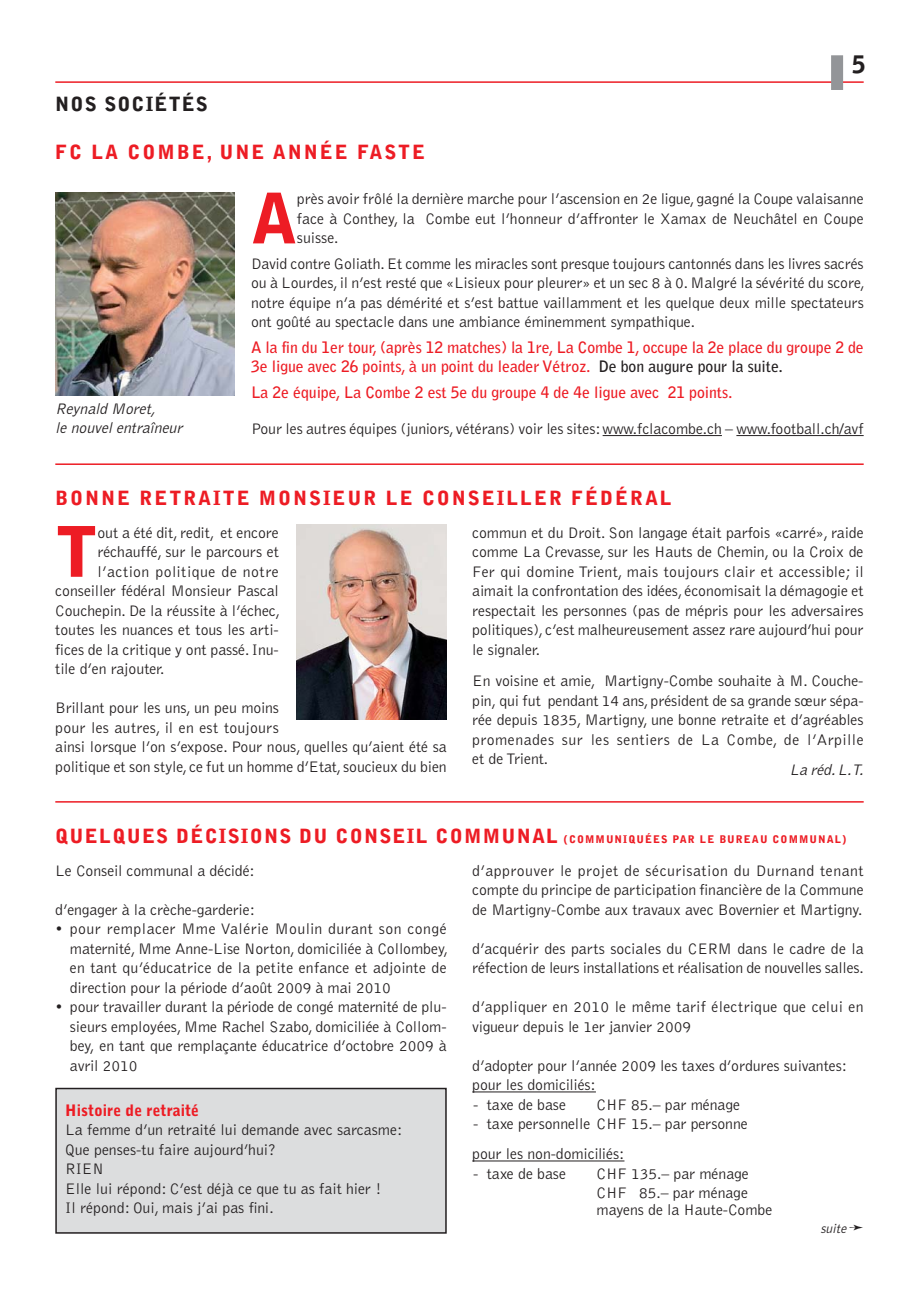
<style>
.page{position:relative;width:919px;height:1289px;background:#fff}
.page>*{position:absolute;margin:0;border:0;box-sizing:border-box;transform-origin:0 0}
.t1{font:900 69.15px "Bell Gothic";color:#ed1c24}
.t2{font:900 24px "Bell Gothic";color:#231f20}
.t3{font:900 19.5px "Bell Gothic";letter-spacing:.065em;color:#ed1c24}
.t4{font:900 19.5px "Bell Gothic";letter-spacing:.1em;color:#ed1c24}
.t5{font:900 19.5px "Bell Gothic";letter-spacing:.06em;color:#231f20}
.t6{font:300 15.75px/19.5px "Bell Gothic";letter-spacing:-.005em;color:#231f20;text-align:justify}
.t7{font:700 15.75px/19.5px "Bell Gothic";letter-spacing:-.005em;color:#ed1c24}
.t8{font:300 15.75px/19.5px "Bell Gothic";letter-spacing:.015em;color:#231f20}
.t9{font:italic 300 15.75px/19.5px "Bell Gothic";color:#231f20}
.t10{font:300 15.75px "Bell Gothic";letter-spacing:.03em;color:#231f20}
.t11{font:900 15.75px "Bell Gothic";color:#ed1c24}
.t12{font:italic 300 13.5px "Bell Gothic";color:#231f20}
.s1{color:#231f20}
.s2{font-size:10.5px}
</style>
<div class="page">
<hr style="left:55px;top:81px;width:808px;height:2px;background:#ed1c24">
<div style="left:831px;top:55px;width:12px;height:35px;background:#939598"></div>
<img style="left:55px;top:193px;width:179px;height:202px">
<hr style="left:602px;top:435px;width:119px;height:1px;background:#231f20">
<hr style="left:736px;top:435px;width:127px;height:1px;background:#231f20">
<hr style="left:472px;top:1091px;width:124px;height:1px;background:#231f20">
<hr style="left:472px;top:1160px;width:152px;height:1px;background:#231f20">
<hr style="left:55px;top:463px;width:808px;height:2px;background:#ed1c24">
<hr style="left:55px;top:801px;width:808px;height:1px;background:#ed1c24">
<img style="left:297px;top:525px;width:149px;height:194px">
<div style="left:56px;top:1088px;width:390px;height:144px;background:#dcddde"></div>
<div style="left:55px;top:1087px;width:391px;height:146px;border:2px solid #231f20"></div>
<p class="t5" style="left:55px;top:97px;width:154px">NOS SOCIÉTÉS</p>
<p class="t4" style="left:55px;top:145px;width:371px">FC LA COMBE, UNE ANNÉE FASTE</p>
<h2 class="t2" style="left:852px;top:55px;width:15px">5</h2>
<p class="t9" style="left:55px;top:399px;width:132px">Reynald Moret,<br>le nouvel entraîneur</p>
<h1 class="t1" style="left:251px;top:193px;width:48px">A</h1>
<p class="t6" style="left:297px;top:190px;width:568px">près avoir frôlé la dernière marche pour l’ascension en 2e ligue, gagné la Coupe valaisanne face à Conthey, la Combe eut l’honneur d’affronter le Xamax de Neuchâtel en Coupe suisse.</p>
<p class="t6" style="left:251px;top:255px;width:615px">David contre Goliath. Et comme les miracles sont presque toujours cantonnés dans les livres sacrés ou à Lourdes, il n’est resté que «Lisieux pour pleurer» et un sec 8 à 0. Malgré la sévérité du score, notre équipe n’a pas démérité et s’est battue vaillamment et les quelque deux mille spectateurs ont goûté au spectacle dans une ambiance éminemment sympathique.</p>
<p class="t7" style="left:251px;top:339px;width:614px">A la fin du 1er tour, (après 12 matches) la 1re, La Combe 1, occupe la 2e place du groupe 2 de<br>3e ligue avec 26 points, à un point du leader Vétroz. <span class="s1">De bon augure pour la suite.</span></p>
<p class="t7" style="left:251px;top:384px;width:483px">La 2e équipe, La Combe 2 est 5e du groupe 4 de 4e ligue avec 21 points.</p>
<p class="t6" style="left:251px;top:420px;width:614px">Pour les autres équipes (juniors, vétérans) voir les sites: www.fclacombe.ch – www.football.ch/avf</p>
<p class="t4" style="left:55px;top:491px;width:618px">BONNE RETRAITE MONSIEUR LE CONSEILLER FÉDÉRAL</p>
<h1 class="t1" style="left:55px;top:526px;width:44px">T</h1>
<p class="t6" style="left:97px;top:524px;width:183px">out a été dit, redit, et encore</p>
<p class="t6" style="left:97px;top:543px;width:183px">réchauffé, sur le parcours et</p>
<p class="t10" style="left:97px;top:565px;width:183px">l’action politique de notre</p>
<p class="t6" style="left:55px;top:582px;width:225px">conseiller fédéral Monsieur Pascal</p>
<p class="t6" style="left:55px;top:602px;width:226px">Couchepin. De la réussite à l’échec,</p>
<p class="t6" style="left:55px;top:621px;width:225px">toutes les nuances et tous les arti-</p>
<p class="t6" style="left:55px;top:641px;width:225px">fices de la critique y ont passé. Inu-</p>
<p class="t6" style="left:55px;top:660px;width:111px">tile d’en rajouter.</p>
<p class="t6" style="left:55px;top:699px;width:393px;text-align:left">Brillant pour les uns, un peu moins<br>pour les autres, il en est toujours<br>ainsi lorsque l’on s’expose. Pour nous, quelles qu’aient été sa politique et son style, ce fut un homme d’Etat, soucieux du bien</p>
<p class="t6" style="left:472px;top:524px;width:393px">commun et du Droit. Son langage était parfois «carré», raide comme La Crevasse, sur les Hauts de Chemin, ou la Croix de Fer qui domine Trient, mais toujours clair et accessible; il aimait la confrontation des idées, économisait la démagogie et respectait les personnes (pas de mépris pour les adversaires politiques), c’est malheureusement assez rare aujourd’hui pour le signaler.</p>
<p class="t6" style="left:472px;top:672px;width:393px">En voisine et amie, Martigny-Combe souhaite à M. Couche&shy;pin, qui fut pendant 14 ans, président de sa grande sœur sépa&shy;rée depuis 1835, Martigny, une bonne retraite et d’agréables promenades sur les sentiers de La Combe, de l’Arpille et de Trient.</p>
<p class="t9" style="left:789px;top:761px;width:78px">La réd.L.T.</p>
<p class="t3" style="left:55px;top:829px;width:792px">QUELQUES DÉCISIONS DU CONSEIL COMMUNAL <span class="s2">(COMMUNIQUÉES PAR LE BUREAU COMMUNAL)</span></p>
<p class="t6" style="left:55px;top:861px;width:201px">Le Conseil communal a décidé:</p>
<p class="t6" style="left:55px;top:900px;width:201px">d’engager à la crèche-garderie:</p>
<p class="t6" style="left:70px;top:920px;width:379px;text-indent:-15px">• pour remplacer Mme Valérie Moulin durant son congé maternité, Mme Anne-Lise Norton, domiciliée à Collombey, en tant qu’éducatrice de la petite enfance et adjointe de direction pour la période d’août 2009 à mai 2010</p>
<p class="t6" style="left:70px;top:998px;width:378px;text-indent:-15px">• pour travailler durant la période de congé maternité de plu&shy;sieurs employées, Mme Rachel Szabo, domiciliée à Collom&shy;bey, en tant que remplaçante éducatrice d’octobre 2009 à avril 2010</p>
<p class="t6" style="left:472px;top:861px;width:393px">d’approuver le projet de sécurisation du Durnand tenant compte du principe de participation financière de la Commune de Martigny-Combe aux travaux avec Bovernier et Martigny.</p>
<p class="t6" style="left:472px;top:939px;width:393px">d’acquérir des parts sociales du CERM dans le cadre de la réfection de leurs installations et réalisation de nouvelles salles.</p>
<p class="t8" style="left:472px;top:998px;width:393px">d’appliquer en 2010 le même tarif électrique que celui en vigueur depuis le 1er janvier 2009</p>
<p class="t6" style="left:472px;top:1056px;width:376px">d’adopter pour l’année 2009 les taxes d’ordures suivantes: pour les domiciliés:</p>
<p class="t6" style="left:473px;top:1095px;width:94px">- taxe de base</p>
<p class="t6" style="left:596px;top:1095px;width:145px">CHF 85.– par ménage</p>
<p class="t6" style="left:472px;top:1110px;width:277px;line-height:30px">- taxe personnelle CHF 15.– par personne pour les non-domiciliés:</p>
<p class="t6" style="left:473px;top:1164px;width:94px">- taxe de base</p>
<p class="t6" style="left:596px;top:1164px;width:154px">CHF 135.– par ménage<br>CHF 85.– par ménage</p>
<p class="t6" style="left:596px;top:1200px;width:177px">mayens de la Haute-Combe</p>
<p class="t12" style="left:820px;top:1223px;width:45px">suite ➛</p>
<p class="t11" style="left:65px;top:1104px;width:135px">Histoire de retraité</p>
<p class="t6" style="left:65px;top:1121px;width:338px;text-align:left">La femme d’un retraité lui demande avec sarcasme:<br>Que penses-tu faire aujourd’hui?<br>RIEN<br>Elle lui répond: C’est déjà ce que tu as fait hier !<br>Il répond: Oui, mais j’ai pas fini.</p>
</div>
